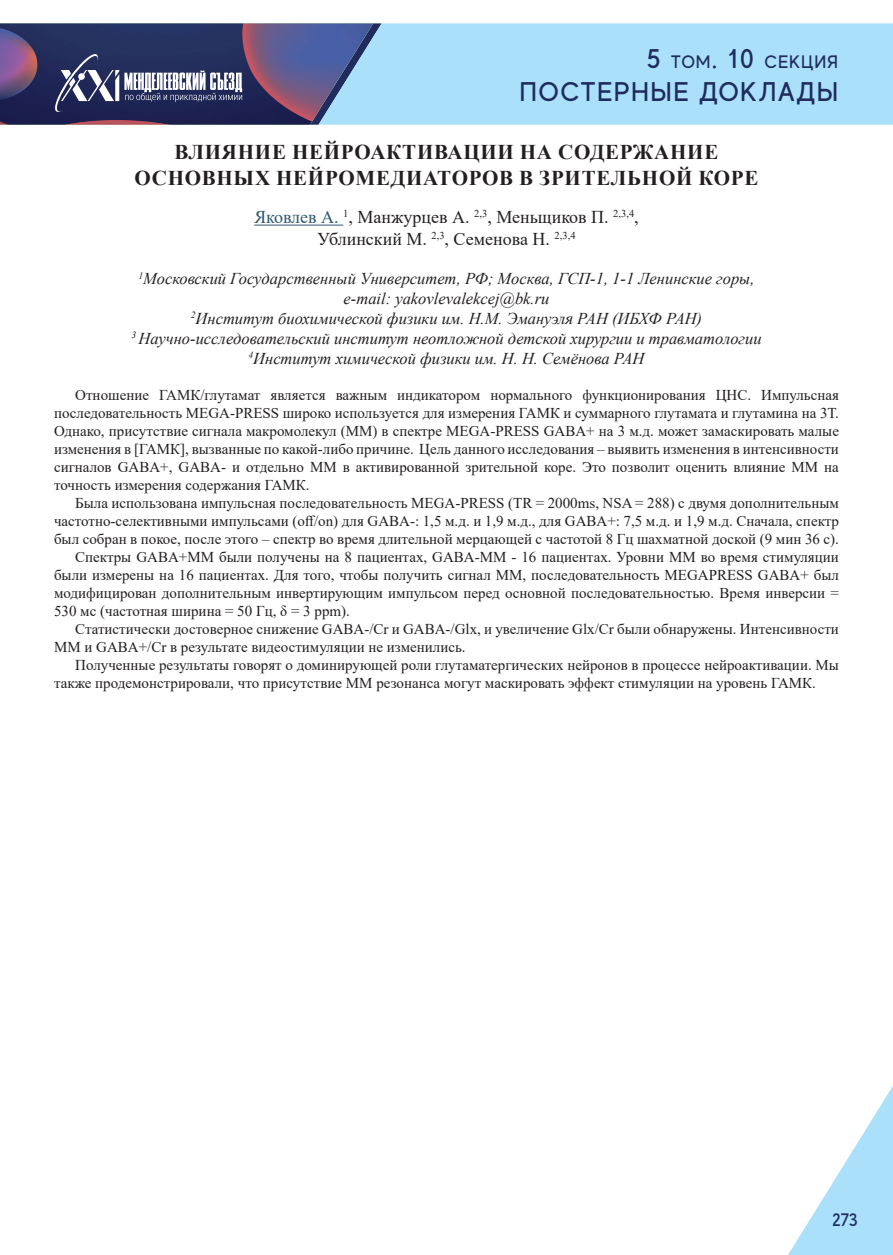
<style>
.page{position:relative;width:893px;height:1255px;background:#fff}
.page>*{position:absolute;margin:0;border:0;box-sizing:border-box;transform-origin:0 0}
.t1{font:500 27px "MADE Evolve Sans";letter-spacing:.05em;color:#1f2c5d}
.t2{font:700 21px/25.2px "Times New Roman";letter-spacing:.035em;color:#231f20;text-align:center}
.t3{font:18px/21.6px "Times New Roman";color:#231f20;text-align:center}
.t4{font:500 18px "MADE Evolve Sans";letter-spacing:.05em;color:#1f2c5d}
.t5{font:italic 16.5px/19.8px "Times New Roman";color:#231f20;text-align:center}
.t6{font:15px/18px "Times New Roman";color:#231f20;text-align:justify}
.s1{font-size:27px}
.s2{color:#2e576f}
</style>
<div class="page">
<div style="left:382px;top:23px;width:511px;height:102px;background:#aae0f9"></div>
<svg style="left:788px;top:1086px;width:105px;height:168px"></svg>
<svg style="left:0;top:23px;width:382px;height:102px;background:#51547e"></svg>
<hr style="left:254px;top:225px;width:89px;height:1px;background:#2e576f">
<p class="t4" style="left:647px;top:51px;width:193px"><span class="s1">5</span> ТОМ<span class="s1">. 10</span> СЕКЦИЯ</p>
<h1 class="t1" style="left:520px;top:74px;width:320px">ПОСТЕРНЫЕ ДОКЛАДЫ</h1>
<h2 class="t2" style="left:134px;top:139px;width:625px">ВЛИЯНИЕ НЕЙРОАКТИВАЦИИ НА СОДЕРЖАНИЕ<br>ОСНОВНЫХ НЕЙРОМЕДИАТОРОВ В ЗРИТЕЛЬНОЙ КОРЕ</h2>
<p class="t3" style="left:254px;top:206px;width:386px"><span class="s2">Яковлев А.</span> <sup>1</sup>, Манжурцев А. <sup>2,3</sup>, Меньщиков П. <sup>2,3,4</sup>,<br>Ублинский М. <sup>2,3</sup>, Семенова Н. <sup>2,3,4</sup></p>
<p class="t5" style="left:131px;top:268px;width:632px"><sup>1</sup>Московский Государственный Университет, РФ; Москва, ГСП-1, 1-1 Ленинские горы, e-mail: yakovlevalekcej@bk.ru<br><sup>2</sup>Институт биохимической физики им. Н.М. Эмануэля РАН (ИБХФ РАН)<br><sup>3</sup> Научно-исследовательский институт неотложной детской хирургии и травматологии <sup>4</sup>Институт химической физики им. Н. Н. Семёнова РАН</p>
<p class="t6" style="left:54px;top:385px;width:786px;text-indent:21px">Отношение ГАМК/глутамат является важным индикатором нормального функционирования ЦНС. Импульсная последовательность MEGA-PRESS широко используется для измерения ГАМК и суммарного глутамата и глутамина на 3Т.<br>Однако, присутствие сигнала макромолекул (MM) в спектре MEGA-PRESS GABA+ на 3 м.д. может замаскировать малые изменения в [ГАМК], вызванные по какой-либо причине. Цель данного исследования – выявить изменения в интенсивности сигналов GABA+, GABA- и отдельно MM в активированной зрительной коре. Это позволит оценить влияние MM на точность измерения содержания ГАМК.</p>
<p class="t6" style="left:75px;top:493px;width:765px">Была использована импульсная последовательность MEGA-PRESS (TR = 2000ms, NSA = 288) с двумя дополнительным</p>
<p class="t6" style="left:54px;top:511px;width:786px">частотно-селективными импульсами (off/on) для GABA-: 1,5 м.д. и 1,9 м.д., для GABA+: 7,5 м.д. и 1,9 м.д. Сначала, спектр</p>
<p class="t6" style="left:54px;top:529px;width:786px">был собран в покое, после этого – спектр во время длительной мерцающей с частотой 8 Гц шахматной доской (9 мин 36 с).</p>
<p class="t6" style="left:75px;top:547px;width:765px">Спектры GABA+MM были получены на 8 пациентах, GABA-MM - 16 пациентах. Уровни MM во время стимуляции</p>
<p class="t6" style="left:54px;top:565px;width:786px">были измерены на 16 пациентах. Для того, чтобы получить сигнал MM, последовательность MEGAPRESS GABA+ был</p>
<p class="t6" style="left:54px;top:583px;width:786px">модифицирован дополнительным инвертирующим импульсом перед основной последовательностью. Время инверсии =</p>
<p class="t6" style="left:54px;top:601px;width:297px">530 мс (частотная ширина = 50 Гц, δ = 3 ppm).</p>
<p class="t6" style="left:75px;top:619px;width:765px">Статистически достоверное снижение GABA-/Cr и GABA-/Glx, и увеличение Glx/Cr были обнаружены. Интенсивности</p>
<p class="t6" style="left:54px;top:637px;width:413px">MM и GABA+/Cr в результате видеостимуляции не изменились.</p>
<p class="t6" style="left:75px;top:655px;width:765px">Полученные результаты говорят о доминирующей роли глутаматергических нейронов в процессе нейроактивации. Мы</p>
<p class="t6" style="left:54px;top:673px;width:763px">также продемонстрировали, что присутствие ММ резонанса могут маскировать эффект стимуляции на уровень ГАМК.</p>
<p class="t4" style="left:832px;top:1208px;width:27px">273</p>
</div>
